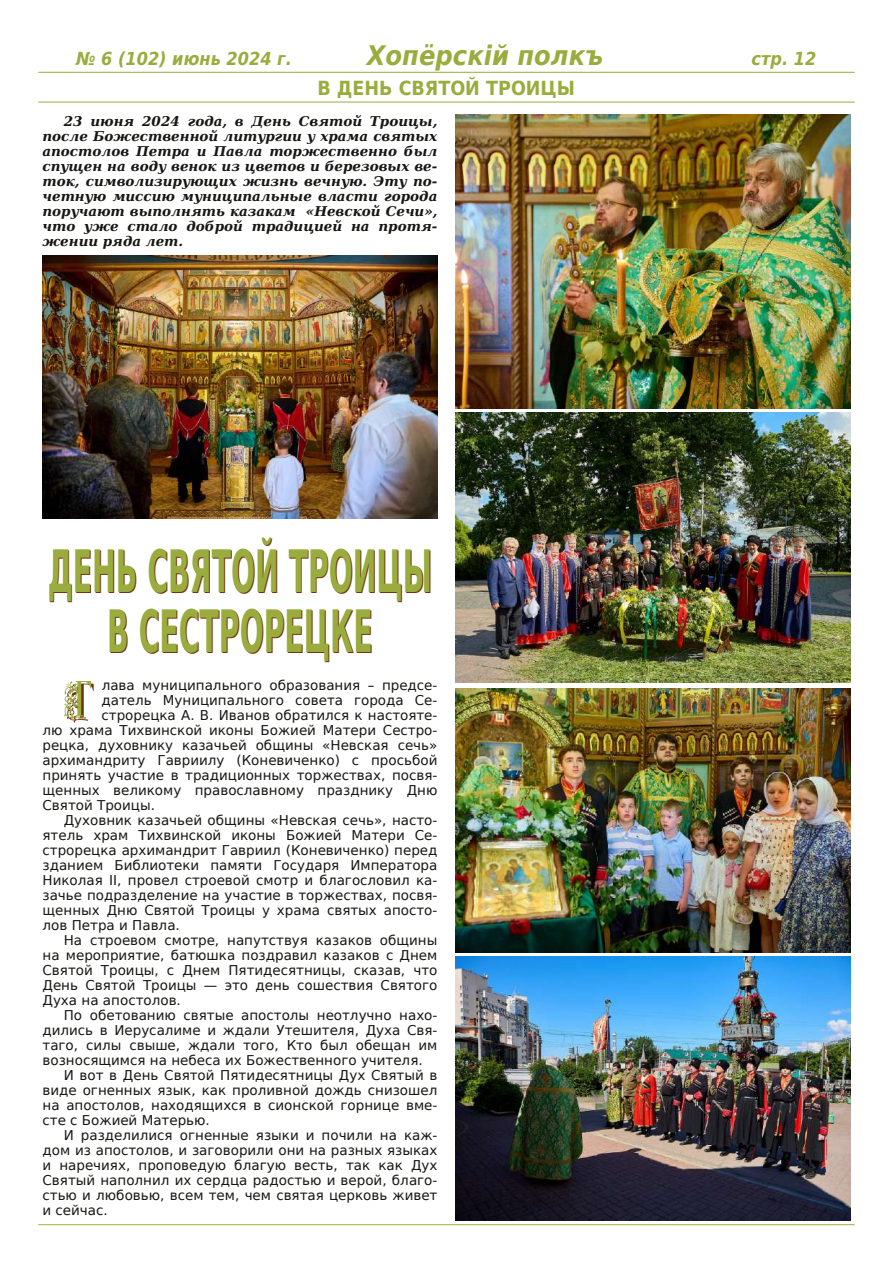
<style>
.page{position:relative;width:893px;height:1263px;background:#fff}
.page>*{position:absolute;margin:0;border:0;box-sizing:border-box;transform-origin:0 0}
.t1{font:700 58.5px/60px "DejaVu Sans Condensed";color:#713513;text-align:center;scale:.54 1}
.t2{font:51.9px "Remeslo";color:#713513}
.t3{font:italic 700 27px "DejaVu Sans Condensed";color:#9aac3d}
.t4{font:700 19.5px "DejaVu Sans Condensed";color:#9aac3d}
.t5{font:italic 700 18px "DejaVu Sans Condensed";color:#9aac3d}
.t6{font:13.5px "DejaVu Sans";color:#181715}
.t7{font:italic 700 13.5px/15px "DejaVu Serif";color:#181715;text-align:justify}
</style>
<div class="page">
<hr style="left:38px;top:72px;width:817px;height:1px;background:#9aac3d">
<hr style="left:38px;top:1224px;width:817px;height:1px;background:#9aac3d">
<hr style="left:38px;top:102px;width:817px;height:1px;background:#9aac3d">
<img style="left:43px;top:255px;width:395px;height:264px">
<img style="left:455px;top:412px;width:395px;height:270px">
<img style="left:455px;top:689px;width:395px;height:263px">
<img style="left:455px;top:115px;width:395px;height:293px">
<img style="left:455px;top:957px;width:395px;height:263px">
<h3 class="t5" style="left:76px;top:48px;width:217px">№ 6 (102) июнь 2024 г.</h3>
<h3 class="t3" style="left:367px;top:40px;width:238px">Хопёрскій полкъ</h3>
<h3 class="t5" style="left:751px;top:48px;width:66px">стр. 12</h3>
<h3 class="t4" style="left:317px;top:77px;width:259px">В ДЕНЬ СВЯТОЙ ТРОИЦЫ</h3>
<p class="t7" style="left:43px;top:114px;width:396px;text-indent:21px">23 июня 2024 года, в День Святой Троицы, после Божественной литургии у храма святых апостолов Петра и Павла торжественно был спущен на воду венок из цветов и березовых ве‐ ток, символизирующих жизнь вечную. Эту по‐ четную миссию муниципальные власти города поручают выполнять казакам «Невской Сечи», что уже стало доброй традицией на протя‐ жении ряда лет.</p>
<h1 class="t1" style="left:49px;top:543px;width:713px">ДЕНЬ СВЯТОЙ ТРОИЦЫ<br>В СЕСТРОРЕЦКЕ</h1>
<h2 class="t2" style="left:66px;top:674px;width:31px">Г</h2>
<p class="t6" style="left:102px;top:677px;width:337px">лава муниципального образования – предсе‐</p>
<p class="t6" style="left:102px;top:692px;width:337px">датель Муниципального совета города Се‐</p>
<p class="t6" style="left:102px;top:707px;width:337px">строрецка А. В. Иванов обратился к настояте‐</p>
<p class="t6" style="left:43px;top:722px;width:396px">лю храма Тихвинской иконы Божией Матери Сестро‐</p>
<p class="t6" style="left:43px;top:737px;width:396px">рецка, духовнику казачьей общины «Невская сечь»</p>
<p class="t6" style="left:43px;top:752px;width:396px">архимандриту Гавриилу (Коневиченко) с просьбой</p>
<p class="t6" style="left:43px;top:767px;width:396px">принять участие в традиционных торжествах, посвя‐</p>
<p class="t6" style="left:43px;top:782px;width:396px">щенных великому православному празднику Дню</p>
<p class="t6" style="left:43px;top:797px;width:114px">Святой Троицы.</p>
<p class="t6" style="left:64px;top:812px;width:375px">Духовник казачьей общины «Невская сечь», насто‐</p>
<p class="t6" style="left:43px;top:827px;width:396px">ятель храм Тихвинской иконы Божией Матери Се‐</p>
<p class="t6" style="left:43px;top:842px;width:396px">строрецка архимандрит Гавриил (Коневиченко) перед</p>
<p class="t6" style="left:43px;top:857px;width:396px">зданием Библиотеки памяти Государя Императора</p>
<p class="t6" style="left:43px;top:872px;width:396px">Николая II, провел строевой смотр и благословил ка‐</p>
<p class="t6" style="left:43px;top:887px;width:396px">зачье подразделение на участие в торжествах, посвя‐</p>
<p class="t6" style="left:43px;top:902px;width:396px">щенных Дню Святой Троицы у храма святых апосто‐</p>
<p class="t6" style="left:43px;top:917px;width:139px">лов Петра и Павла.</p>
<p class="t6" style="left:64px;top:932px;width:375px">На строевом смотре, напутствуя казаков общины</p>
<p class="t6" style="left:43px;top:947px;width:396px">на мероприятие, батюшка поздравил казаков с Днем</p>
<p class="t6" style="left:43px;top:962px;width:396px">Святой Троицы, с Днем Пятидесятницы, сказав, что</p>
<p class="t6" style="left:43px;top:977px;width:396px">День Святой Троицы — это день сошествия Святого</p>
<p class="t6" style="left:43px;top:992px;width:140px">Духа на апостолов.</p>
<p class="t6" style="left:64px;top:1007px;width:375px">По обетованию святые апостолы неотлучно нахо‐</p>
<p class="t6" style="left:43px;top:1022px;width:396px">дились в Иерусалиме и ждали Утешителя, Духа Свя‐</p>
<p class="t6" style="left:43px;top:1037px;width:396px">таго, силы свыше, ждали того, Кто был обещан им</p>
<p class="t6" style="left:43px;top:1052px;width:382px">возносящимся на небеса их Божественного учителя.</p>
<p class="t6" style="left:64px;top:1067px;width:375px">И вот в День Святой Пятидесятницы Дух Святый в</p>
<p class="t6" style="left:43px;top:1082px;width:396px">виде огненных язык, как проливной дождь снизошел</p>
<p class="t6" style="left:43px;top:1097px;width:396px">на апостолов, находящихся в сионской горнице вме‐</p>
<p class="t6" style="left:43px;top:1112px;width:169px">сте с Божией Матерью.</p>
<p class="t6" style="left:64px;top:1127px;width:375px">И разделилися огненные языки и почили на каж‐</p>
<p class="t6" style="left:43px;top:1142px;width:396px">дом из апостолов, и заговорили они на разных языках</p>
<p class="t6" style="left:43px;top:1157px;width:396px">и наречиях, проповедую благую весть, так как Дух</p>
<p class="t6" style="left:43px;top:1172px;width:396px">Святый наполнил их сердца радостью и верой, благо‐</p>
<p class="t6" style="left:43px;top:1187px;width:396px">стью и любовью, всем тем, чем святая церковь живет</p>
<p class="t6" style="left:43px;top:1202px;width:67px">и сейчас.</p>
</div>
